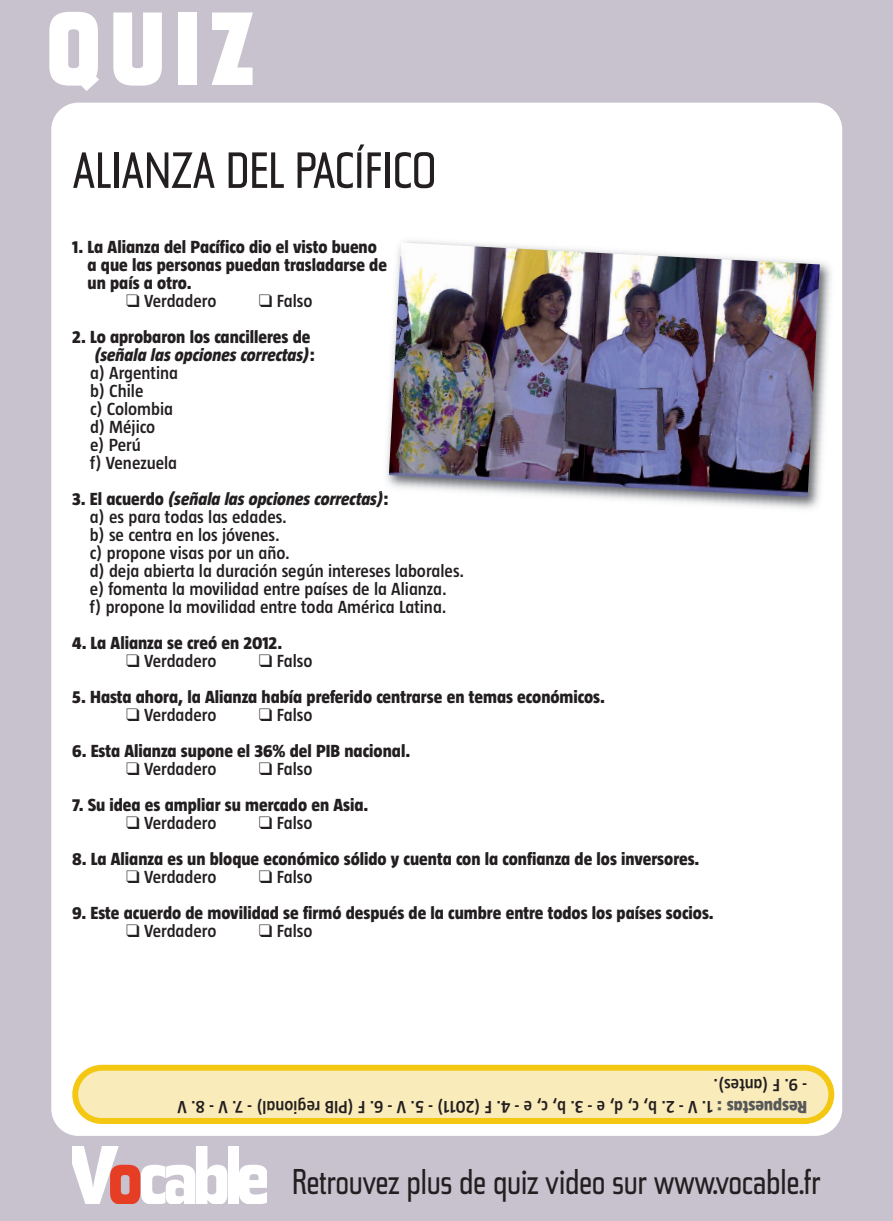
<style>
.page{position:relative;width:893px;height:1221px;background:#fff}
.page>*{position:absolute;margin:0;border:0;box-sizing:border-box;transform-origin:0 0}
.t1{font:900 expanded 105px "Tasse";color:#fff}
.t2{font:expanded 51px "Tasse";letter-spacing:-.015em;color:#231f20}
.t3{font:expanded 36px "Tasse";letter-spacing:-.015em;color:#231f20;scale:.94 1}
.t4{font:600 18px/18px "Taz";color:#231f20}
.t5{font:800 18px/18px "Taz";color:#231f20}
.s1{font-weight:800}
.s2{font-weight:800;font-style:italic}
.s3{font-weight:800;color:#57585a}
</style>
<div class="page">
<div style="left:0;top:0;width:893px;height:1220px;background:#c8c2cf"></div>
<div style="left:51px;top:103px;width:791px;height:1032px;background:#fff;border-radius:27px"></div>
<svg style="left:72px;top:1064px;width:762px;height:59px;background:#f8e49c"></svg>
<img style="left:380px;top:240px;width:451px;height:269px">
<img style="left:389px;top:242px;width:431px;height:255px">
<svg style="left:72px;top:1146px;width:155px;height:57px"></svg>
<div style="left:228px;top:1146px;width:10px;height:57px;background:#fff"></div>
<svg style="left:239px;top:1164px;width:27px;height:39px"></svg>
<h1 class="t1" style="left:47px;top:-13px;width:208px">QUIZ</h1>
<h2 class="t2" style="left:72px;top:140px;width:366px">ALIANZA DEL PACÍFICO</h2>
<p class="t5" style="left:88px;top:237px;width:301px;text-indent:-15px">1. La Alianza del Pacífico dio el visto bueno a que las personas puedan trasladarse de un país a otro.</p>
<p class="t4" style="left:126px;top:291px;width:92px">❑ Verdadero</p>
<p class="t4" style="left:259px;top:291px;width:55px">❑ Falso</p>
<p class="t4" style="left:90px;top:327px;width:226px;text-indent:-18px"><span class="s1">2. Lo aprobaron los cancilleres de </span><span class="s2">(señala las opciones correctas)</span><span class="s1">: </span>a) Argentina<br>b) Chile<br>c) Colombia<br>d) Méjico<br>e) Perú<br>f) Venezuela</p>
<p class="t4" style="left:90px;top:489px;width:376px;text-indent:-18px"><span class="s1">3. El acuerdo</span> <span class="s2">(señala las opciones correctas)</span><span class="s1">:<br></span>a) es para todas las edades.<br>b) se centra en los jóvenes.<br>c) propone visas por un año.<br>d) deja abierta la duración según intereses laborales. e) fomenta la movilidad entre países de la Alianza.<br>f) propone la movilidad entre toda América Latina.</p>
<p class="t5" style="left:72px;top:633px;width:211px">4. La Alianza se creó en 2012.</p>
<p class="t4" style="left:126px;top:651px;width:92px">❑ Verdadero</p>
<p class="t4" style="left:259px;top:651px;width:55px">❑ Falso</p>
<p class="t5" style="left:72px;top:687px;width:534px">5. Hasta ahora, la Alianza había preferido centrarse en temas económicos.</p>
<p class="t4" style="left:126px;top:705px;width:92px">❑ Verdadero</p>
<p class="t4" style="left:259px;top:705px;width:55px">❑ Falso</p>
<p class="t5" style="left:72px;top:741px;width:339px">6. Esta Alianza supone el 36% del PIB nacional.</p>
<p class="t4" style="left:126px;top:759px;width:92px">❑ Verdadero</p>
<p class="t4" style="left:259px;top:759px;width:55px">❑ Falso</p>
<p class="t5" style="left:72px;top:795px;width:298px">7. Su idea es ampliar su mercado en Asia.</p>
<p class="t4" style="left:126px;top:813px;width:92px">❑ Verdadero</p>
<p class="t4" style="left:259px;top:813px;width:55px">❑ Falso</p>
<p class="t5" style="left:72px;top:849px;width:629px">8. La Alianza es un bloque económico sólido y cuenta con la confianza de los inversores.</p>
<p class="t4" style="left:126px;top:867px;width:92px">❑ Verdadero</p>
<p class="t4" style="left:259px;top:867px;width:55px">❑ Falso</p>
<p class="t5" style="left:72px;top:903px;width:643px">9. Este acuerdo de movilidad se firmó después de la cumbre entre todos los países socios.</p>
<p class="t4" style="left:126px;top:921px;width:92px">❑ Verdadero</p>
<p class="t4" style="left:259px;top:921px;width:55px">❑ Falso</p>
<p class="t4" style="left:807px;top:1117px;width:631px;line-height:21.6px;rotate:-180deg"><span class="s3">sa t seupseR</span> V. 1<span class="s3">:</span> e, d, c, b. 2- e, c, b. 3- F. 4- V. 5- ) 1 102 ( F. 6- B I P( V. 7- ) l ano i ge r V. 8-<br>F. 9- . )setna(</p>
<h3 class="t3" style="left:292px;top:1160px;width:564px">Retrouvez plus de quiz video sur www.vocable.fr</h3>
</div>
